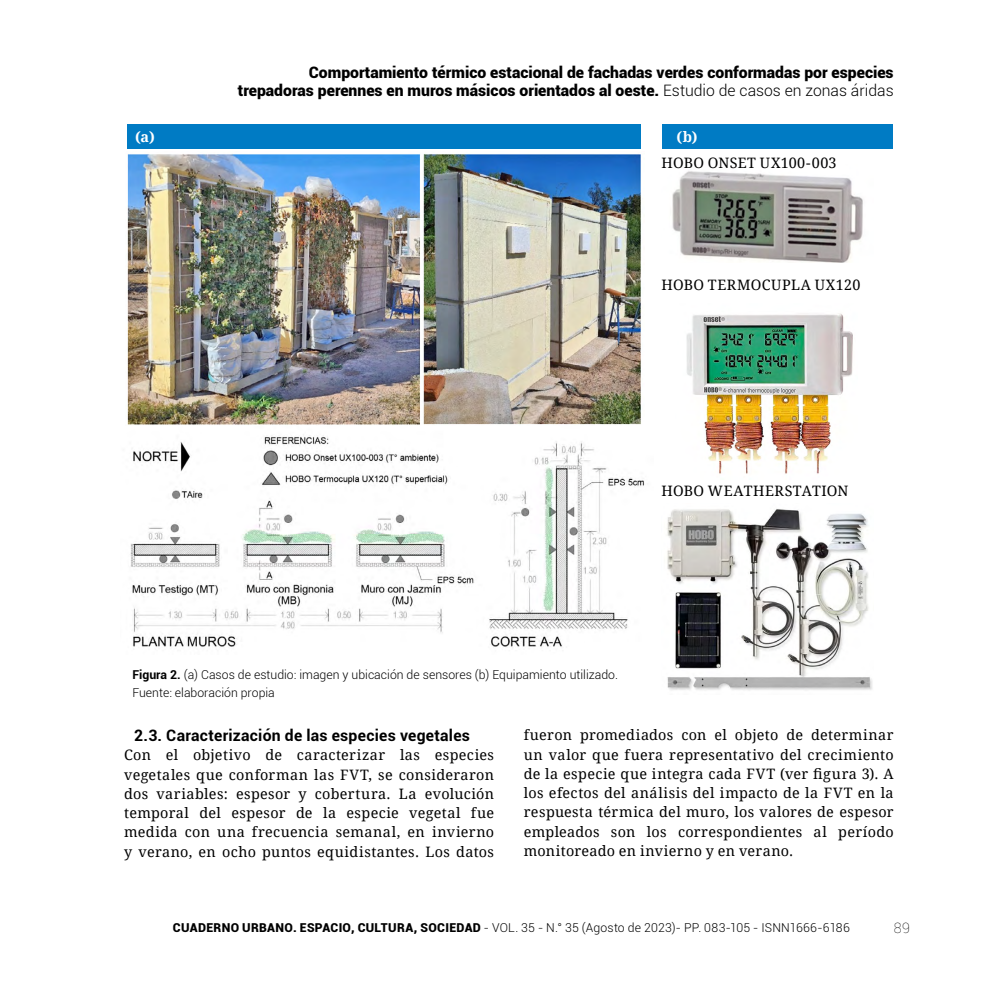
<style>
.page{position:relative;width:993px;height:993px;background:#fff}
.page>*{position:absolute;margin:0;border:0;box-sizing:border-box;transform-origin:0 0}
.t1{font:900 15.75px/17.5px "Roboto";color:#000;text-align:right}
.Subtítulo_2{font:700 15.75px "Roboto";letter-spacing:.015em;color:#000}
.TEXTO{font:14.35px/19.2px "Droid Serif";letter-spacing:.02em;color:#000;text-align:justify}
.TEXTO-2{font:700 14.35px "Droid Serif";color:#fff}
.t2{font:100 14.35px "Roboto";color:#000}
.EPÍGRAFES{font:300 12.25px/17.5px "Roboto";color:#000}
.s1{font-weight:300}
.s2{font-weight:700}
.s3{font-weight:900}
</style>
<div class="page">
<img style="left:127px;top:154px;width:514px;height:271px">
<img style="left:130px;top:434px;width:514px;height:214px">
<img style="left:672px;top:171px;width:191px;height:91px">
<img style="left:686px;top:313px;width:167px;height:161px">
<img style="left:667px;top:509px;width:205px;height:182px">
<div style="left:662px;top:124px;width:230px;height:25px;background:#007bc4"></div>
<div style="left:126px;top:124px;width:514px;height:25px;background:#007bc4"></div>
<p class="t1" style="left:238px;top:63px;width:657px">Comportamiento térmico estacional de fachadas verdes conformadas por especies trepadoras perennes en muros másicos orientados al oeste. <span class="s1">Estudio de casos en zonas áridas</span></p>
<p class="TEXTO-2" style="left:135px;top:127px;width:21px">(a)</p>
<p class="TEXTO-2" style="left:676px;top:127px;width:23px">(b)</p>
<p class="TEXTO" style="left:661px;top:153px;width:176px">HOBO ONSET UX100-003</p>
<p class="TEXTO" style="left:661px;top:274px;width:200px">HOBO TERMOCUPLA UX120</p>
<p class="TEXTO" style="left:661px;top:481px;width:188px">HOBO WEATHERSTATION</p>
<p class="EPÍGRAFES" style="left:132px;top:665px;width:487px"><span class="s2">Figura 2.</span> (a) Casos de estudio: imagen y ubicación de sensores (b) Equipamiento utilizado.<br>Fuente: elaboración propia</p>
<p class="Subtítulo_2" style="left:134px;top:724px;width:337px">2.3. Caracterización de las especies vegetales</p>
<p class="TEXTO" style="left:124px;top:745px;width:371px">Con el objetivo de caracterizar las especies vegetales que conforman las FVT, se consideraron dos variables: espesor y cobertura. La evolución temporal del espesor de la especie vegetal fue medida con una frecuencia semanal, en invierno y verano, en ocho puntos equidistantes. Los datos</p>
<p class="TEXTO" style="left:523px;top:725px;width:371px">fueron promediados con el objeto de determinar un valor que fuera representativo del crecimiento de la especie que integra cada FVT (ver figura 3). A los efectos del análisis del impacto de la FVT en la respuesta térmica del muro, los valores de espesor empleados son los correspondientes al período monitoreado en invierno y en verano.</p>
<p class="EPÍGRAFES" style="left:173px;top:918px;width:678px"><span class="s3">CUADERNO URBANO. ESPACIO, CULTURA, SOCIEDAD</span> - VOL. 35 - N.° 35 (Agosto de 2023)- PP. 083-105 - ISNN1666-6186</p>
<p class="t2" style="left:893px;top:917px;width:18px">89</p>
</div>
